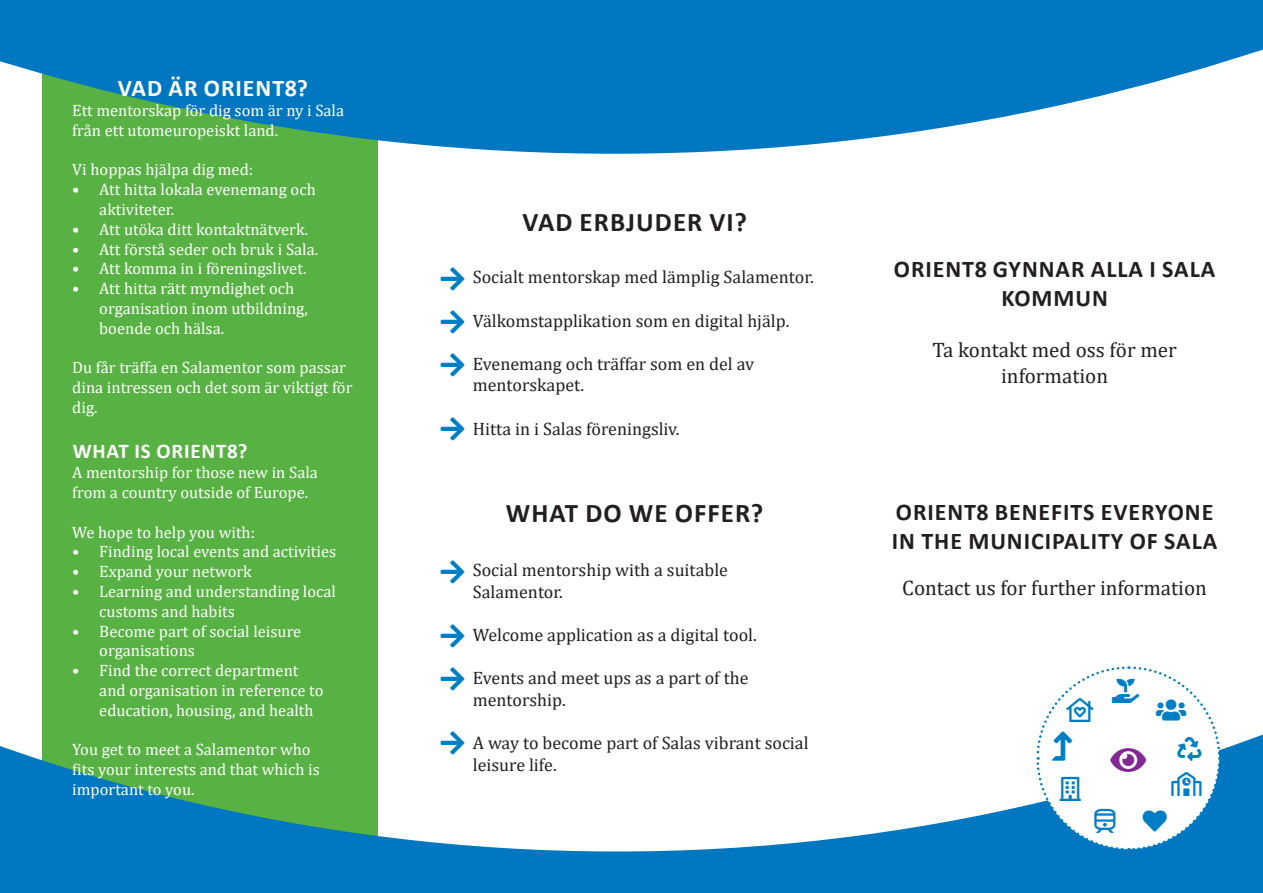
<style>
.page{position:relative;width:1263px;height:893px;background:#fff}
.page>*{position:absolute;margin:0;border:0;box-sizing:border-box;transform-origin:0 0}
.t1{font:29.25px "Font Awesome 5 Pro Solid";color:#007ec5}
.t2{font:700 27px "Calibri";letter-spacing:.04em;color:#231f20}
.t3{font:24.15px/39.2px "Font Awesome 5 Pro Solid";color:#007ec5}
.t4{font:24.15px "Font Awesome 5 Pro";color:#007ec5}
.t5{font:700 24px/28.8px "Calibri";letter-spacing:.04em;color:#231f20;text-align:center}
.t6{font:700 24px "Calibri";letter-spacing:.04em;color:#fff}
.t7{font:21px/25.2px "Cambria";color:#231f20;text-align:center}
.t8{font:700 21px "Calibri";letter-spacing:.04em;color:#fff}
.t9{font:18px/21.6px "Cambria";color:#231f20}
.t10{font:16.5px/19.8px "Cambria";color:#fff}
</style>
<div class="page">
<div style="left:43px;top:0;width:335px;height:893px;background:#58b243"></div>
<svg style="left:0;top:731px;width:1263px;height:162px"></svg>
<svg style="left:0;top:0;width:1263px;height:175px;fill:#0077c0"></svg>
<svg style="left:1035px;top:666px;width:187px;height:186px"></svg>
<svg style="left:441px;top:731px;width:24px;height:24px"></svg>
<h3 class="t6" style="left:118px;top:71px;width:192px">VAD ÄR ORIENT8?</h3>
<p class="t10" style="left:72px;top:100px;width:273px">Ett mentorskap för dig som är ny i Sala från ett utomeuropeiskt land.</p>
<p class="t10" style="left:72px;top:160px;width:182px">Vi hoppas hjälpa dig med:</p>
<p class="t10" style="left:99px;top:180px;width:218px;text-indent:-27px">• Att hitta lokala evenemang och aktiviteter.</p>
<p class="t10" style="left:72px;top:219px;width:237px">• Att utöka ditt kontaktnätverk.</p>
<p class="t10" style="left:72px;top:239px;width:247px">• Att förstå seder och bruk i Sala.</p>
<p class="t10" style="left:72px;top:259px;width:236px">• Att komma in i föreningslivet.</p>
<p class="t10" style="left:99px;top:279px;width:210px;text-indent:-27px">• Att hitta rätt myndighet och organisation inom utbildning, boende och hälsa.</p>
<p class="t10" style="left:72px;top:358px;width:282px">Du får träffa en Salamentor som passar dina intressen och det som är viktigt för dig.</p>
<p class="t8" style="left:73px;top:436px;width:176px">WHAT IS ORIENT8?</p>
<p class="t10" style="left:72px;top:462px;width:247px">A mentorship for those new in Sala from a country outside of Europe.</p>
<p class="t10" style="left:72px;top:522px;width:184px">We hope to help you with:</p>
<p class="t10" style="left:72px;top:542px;width:265px">• Finding local events and activities</p>
<p class="t10" style="left:72px;top:561px;width:181px">• Expand your network</p>
<p class="t10" style="left:99px;top:581px;width:238px;text-indent:-27px">• Learning and understanding local customs and habits</p>
<p class="t10" style="left:99px;top:621px;width:204px;text-indent:-27px">• Become part of social leisure organisations</p>
<p class="t10" style="left:99px;top:660px;width:226px;text-indent:-27px">• Find the correct department and organisation in reference to education, housing, and health</p>
<p class="t10" style="left:72px;top:740px;width:249px">You get to meet a Salamentor who fits your interests and that which is important to you.</p>
<h2 class="t2" style="left:522px;top:203px;width:226px">VAD ERBJUDER VI?</h2>
<p class="t9" style="left:473px;top:266px;width:342px">Socialt mentorskap med lämplig Salamentor.</p>
<p class="t9" style="left:473px;top:310px;width:318px">Välkomstapplikation som en digital hjälp.</p>
<p class="t9" style="left:473px;top:353px;width:283px">Evenemang och träffar som en del av mentorskapet.</p>
<p class="t9" style="left:473px;top:418px;width:208px">Hitta in i Salas föreningsliv.</p>
<h2 class="t2" style="left:506px;top:494px;width:259px">WHAT DO WE OFFER?</h2>
<p class="t9" style="left:473px;top:559px;width:257px">Social mentorship with a suitable<br>Salamentor.</p>
<p class="t9" style="left:473px;top:624px;width:285px">Welcome application as a digital tool.</p>
<p class="t9" style="left:473px;top:667px;width:277px">Events and meet ups as a part of the mentorship.</p>
<p class="t9" style="left:473px;top:732px;width:337px">A way to become part of Salas vibrant social leisure life.</p>
<h3 class="t5" style="left:894px;top:255px;width:323px">ORIENT8 GYNNAR ALLA I SALA<br>KOMMUN</h3>
<p class="t7" style="left:932px;top:338px;width:246px">Ta kontakt med oss för mer information</p>
<h3 class="t5" style="left:892px;top:497px;width:327px;text-align:left">ORIENT8 BENEFITS EVERYONE<br>IN THE MUNICIPALITY OF SALA</h3>
<p class="t7" style="left:902px;top:576px;width:306px">Contact us for further information</p>
<h3 class="t3" style="left:1112px;top:671px;width:29px">■□●■▲●■</h3>
<h3 class="t3" style="left:1177px;top:690px;width:28px;text-indent:-21px">◆▲▲ ●</h3>
<h1 class="t1" style="left:1052px;top:731px;width:22px">●❖●◆</h1>
<h3 class="t4" style="left:1060px;top:777px;width:23px">◆●■</h3>
<h3 class="t4" style="left:1171px;top:772px;width:32px">▲□□●</h3>
</div>
